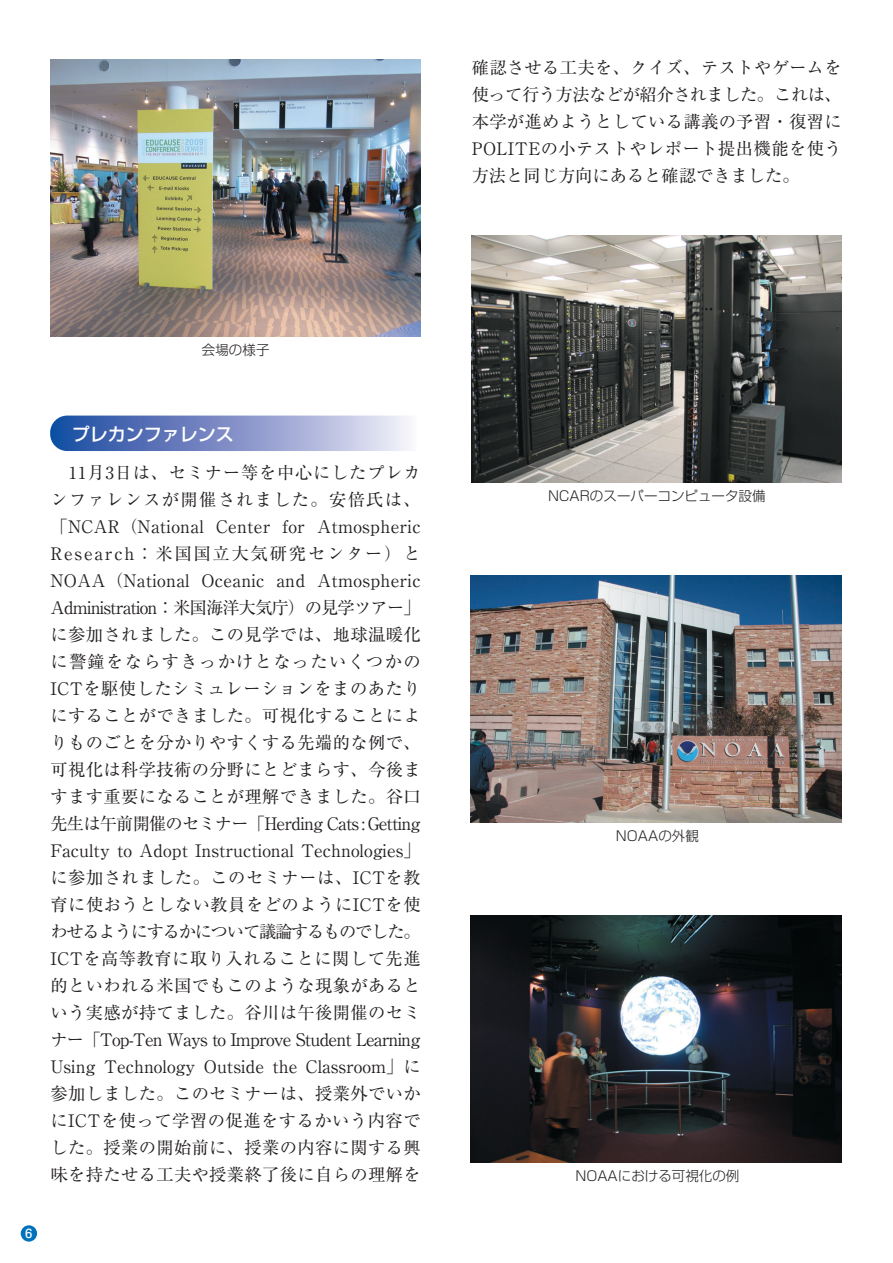
<style>
.page{position:relative;width:893px;height:1263px;background:#fff}
.page>*{position:absolute;margin:0;border:0;box-sizing:border-box;transform-origin:0 0}
.t1{font:500 18px "Shin Go";color:#fff}
.t2{font:17.25px/27px "Ryumin";letter-spacing:.02em;color:#231f20;text-align:justify}
.t3{font:300 13.5px "Shin Go";color:#231f20}
.t4{font:500 11.55px "Shin M Go";color:#fff}
</style>
<div class="page">
<div style="left:21px;top:1225px;width:16px;height:17px;background:#0072bc;border-radius:50%"></div>
<img style="left:472px;top:235px;width:370px;height:248px">
<img style="left:471px;top:576px;width:370px;height:246px">
<img style="left:471px;top:916px;width:370px;height:247px">
<img style="left:50px;top:59px;width:370px;height:278px">
<svg style="left:50px;top:416px;width:359px;height:35px;background:#8596ca"></svg>
<p class="t2" style="left:471px;top:56px;width:371px">確認させる工夫を、クイズ、テストやゲームを使って行う方法などが紹介されました。これは、本学が進めようとしている講義の予習・復習にPOLITEの小テストやレポート提出機能を使う方法と同じ方向にあると確認できました。</p>
<p class="t3" style="left:202px;top:345px;width:69px">会場の様子</p>
<p class="t1" style="left:72px;top:427px;width:164px">プレカンファレンス</p>
<p class="t2" style="left:50px;top:461px;width:371px">　11月3日は、セミナー等を中心にしたプレカンファレンスが開催されました。安倍氏は、「NCAR（National Center for Atmospheric Research：米国国立大気研究センター）とNOAA（National Oceanic and Atmospheric Administration：米国海洋大気庁）の見学ツアー」に参加されました。この見学では、地球温暖化に警鐘をならすきっかけとなったいくつかのICTを駆使したシミュレーションをまのあたりにすることができました。可視化することによりものごとを分かりやすくする先端的な例で、可視化は科学技術の分野にとどまらす、今後ますます重要になることが理解できました。谷口先生は午前開催のセミナー「Herding Cats : Getting Faculty to Adopt Instructional Technologies」に参加されました。このセミナーは、ICTを教育に使おうとしない教員をどのようにICTを使わせるようにするかについて議論するものでした。ICTを高等教育に取り入れることに関して先進的といわれる米国でもこのような現象があるという実感が持てました。谷川は午後開催のセミナー「Top-Ten Ways to Improve Student Learning Using Technology Outside the Classroom」に参加しました。このセミナーは、授業外でいかにICTを使って学習の促進をするかいう内容でした。授業の開始前に、授業の内容に関する興味を持たせる工夫や授業終了後に自らの理解を</p>
<p class="t4" style="left:25px;top:1230px;width:9px">6</p>
<p class="t3" style="left:548px;top:491px;width:219px">NCARのスーパーコンピュータ設備</p>
<p class="t3" style="left:616px;top:831px;width:84px">NOAAの外観</p>
<p class="t3" style="left:575px;top:1171px;width:165px">NOAAにおける可視化の例</p>
</div>
